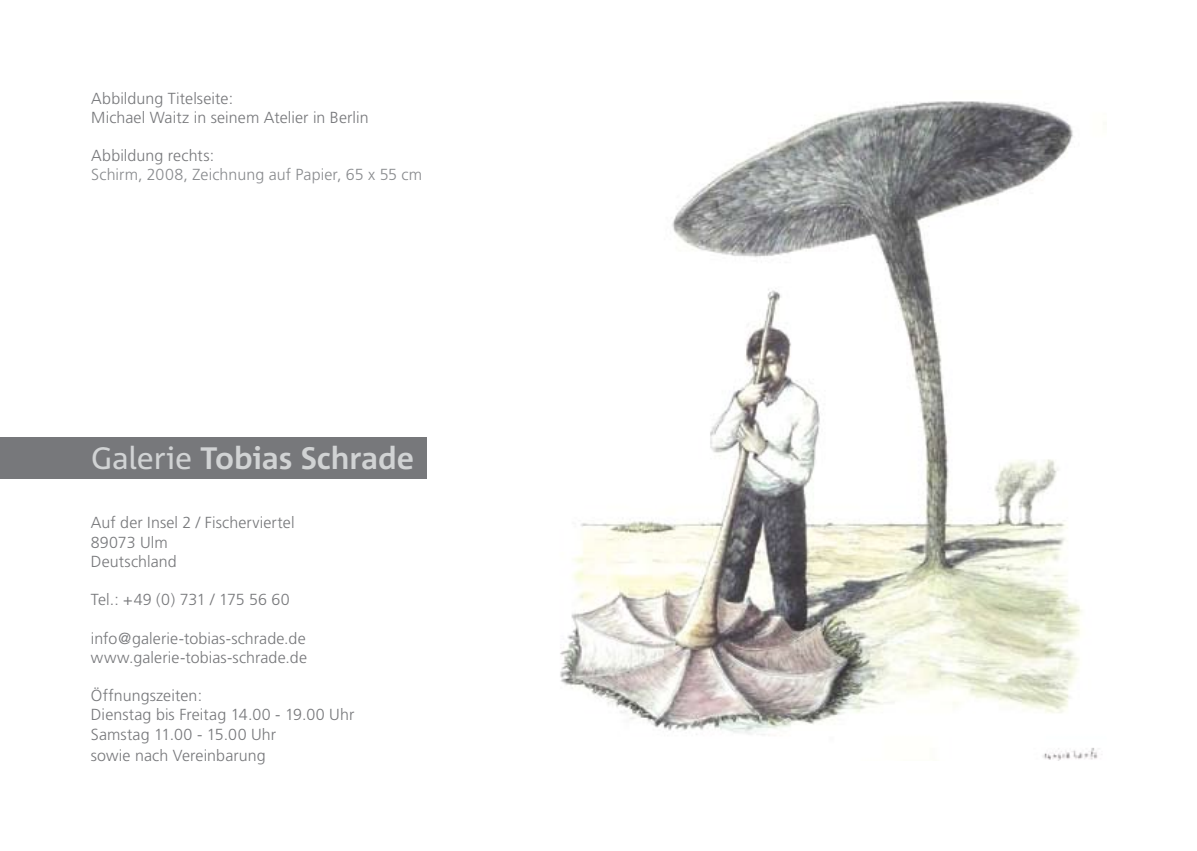
<style>
.page{position:relative;width:1197px;height:851px;background:#fff}
.page>*{position:absolute;margin:0;border:0;box-sizing:border-box;transform-origin:0 0}
.t1{font:700 31px "Corpid C1";letter-spacing:-.005em;color:#d1d3d4}
.t2{font:300 16px/19.2px "Frutiger";letter-spacing:.005em;color:#77787b}
.t3{font:300 16px "Frutiger";letter-spacing:.005em;color:#898b8e}
.s1{font-weight:400}
</style>
<div class="page">
<div style="left:0;top:437px;width:427px;height:41px;background:#77787b"></div>
<img style="left:560px;top:101px;width:542px;height:659px">
<p class="t2" style="left:91px;top:89px;width:279px">Abbildung Titelseite:<br>Michael Waitz in seinem Atelier in Berlin</p>
<p class="t2" style="left:91px;top:146px;width:125px">Abbildung rechts:</p>
<p class="t3" style="left:91px;top:166px;width:332px">Schirm, 2008, Zeichnung auf Papier, 65 x 55 cm</p>
<h1 class="t1" style="left:91px;top:438px;width:324px"><span class="s1">Galerie</span> Tobias Schrade</h1>
<p class="t2" style="left:91px;top:513px;width:205px">Auf der Insel 2 / Fischerviertel<br>89073 Ulm<br>Deutschland</p>
<p class="t2" style="left:91px;top:590px;width:200px">Tel.: +49 (0) 731 / 175 56 60</p>
<p class="t2" style="left:91px;top:628px;width:218px">info@galerie-tobias-schrade.de www.galerie-tobias-schrade.de</p>
<p class="t2" style="left:91px;top:686px;width:265px">Öffnungszeiten:<br>Dienstag bis Freitag 14.00 - 19.00 Uhr<br>Samstag 11.00 - 15.00 Uhr</p>
<p class="t2" style="left:91px;top:746px;width:176px">sowie nach Vereinbarung</p>
</div>
